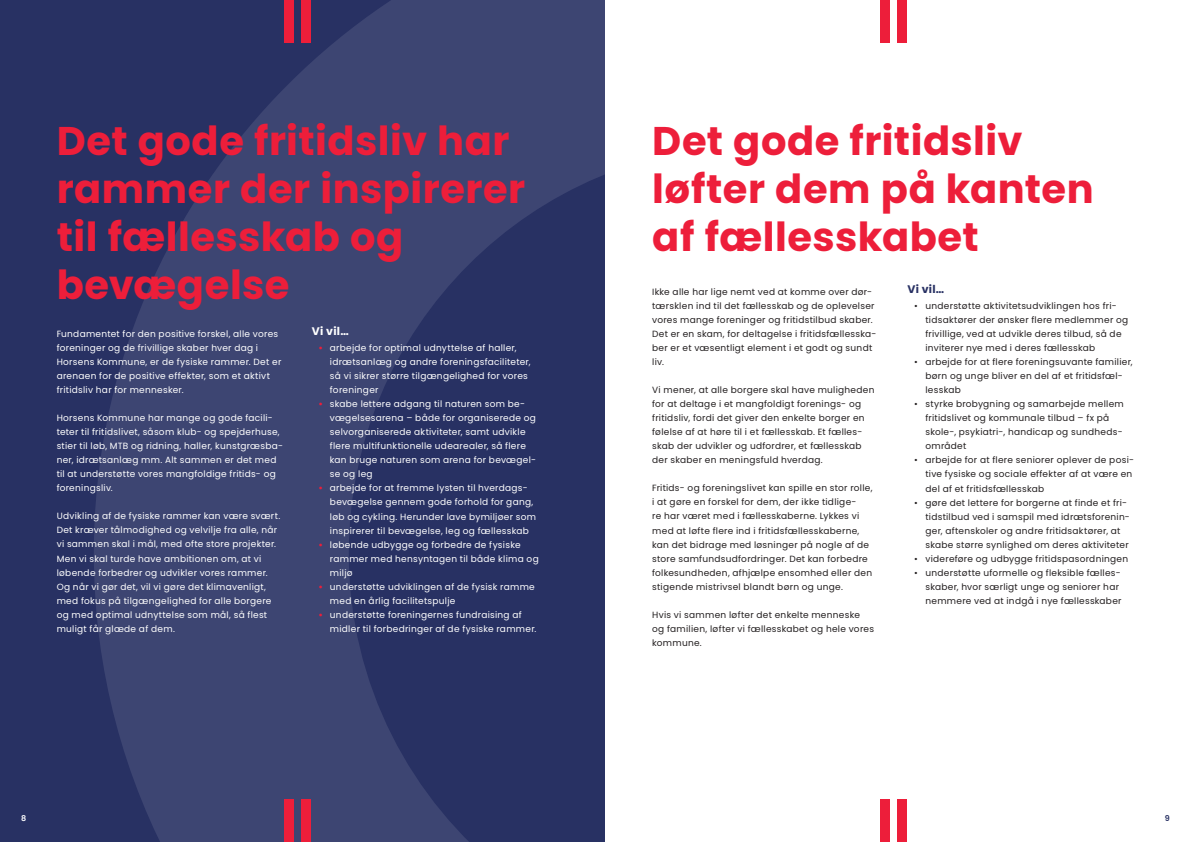
<style>
.page{position:relative;width:1191px;height:842px;background:#fff}
.page>*{position:absolute;margin:0;border:0;box-sizing:border-box;transform-origin:0 0}
.t1{font:700 40px/48px "Poppins";letter-spacing:.015em;color:#ed1e3a}
.t2{font:700 11px "Poppins";color:#283163}
.t3{font:700 11px "Poppins";color:#fff}
.t4{font:9px/14px "Poppins";letter-spacing:.03em;color:#231f20}
.t5{font:9px/14px "Poppins";letter-spacing:.03em;color:#fff}
.t6{font:600 8px "Poppins";color:#283163}
.t7{font:600 8px "Poppins";color:#fff}
.s1{font-weight:700;color:#ed1e3a}
</style>
<div class="page">
<div style="left:879px;top:0;width:10px;height:43px;background:#ed1e3a"></div>
<div style="left:896px;top:0;width:10px;height:43px;background:#ed1e3a"></div>
<div style="left:879px;top:799px;width:10px;height:43px;background:#ed1e3a"></div>
<div style="left:896px;top:799px;width:10px;height:43px;background:#ed1e3a"></div>
<div style="left:0;top:0;width:604px;height:842px;background:#283163"></div>
<svg style="left:94px;top:0;width:510px;height:842px;fill:#3d4572"></svg>
<div style="left:284px;top:0;width:10px;height:43px;background:#ed1e3a"></div>
<div style="left:301px;top:0;width:10px;height:43px;background:#ed1e3a"></div>
<div style="left:284px;top:799px;width:10px;height:43px;background:#ed1e3a"></div>
<div style="left:301px;top:799px;width:10px;height:43px;background:#ed1e3a"></div>
<h1 class="t1" style="left:57px;top:118px;width:470px">Det gode fritidsliv har rammer der inspirerer til fællesskab og bevægelse</h1>
<p class="t5" style="left:57px;top:327px;width:226px">Fundamentet for den positive forskel, alle vores foreninger og de frivillige skaber hver dag i Horsens Kommune, er de fysiske rammer. Det er arenaen for de positive effekter, som et aktivt fritidsliv har for mennesker.</p>
<p class="t5" style="left:57px;top:411px;width:228px">Horsens Kommune har mange og gode facili&shy;teter til fritidslivet, såsom klub- og spejderhuse, stier til løb, MTB og ridning, haller, kunstgræsba&shy;ner, idrætsanlæg mm. Alt sammen er det med til at understøtte vores mangfoldige fritids- og foreningsliv.</p>
<p class="t5" style="left:57px;top:509px;width:225px">Udvikling af de fysiske rammer kan være svært.<br>Det kræver tålmodighed og velvilje fra alle, når vi sammen skal i mål, med ofte store projekter.<br>Men vi skal turde have ambitionen om, at vi løbende forbedrer og udvikler vores rammer.<br>Og når vi gør det, vil vi gøre det klimavenligt, med fokus på tilgængelighed for alle borgere og med optimal udnyttelse som mål, så flest muligt får glæde af dem.</p>
<p class="t3" style="left:312px;top:325px;width:38px">Vi vil…</p>
<p class="t5" style="left:330px;top:341px;width:202px;text-indent:-11px"><span class="s1">•</span> arbejde for optimal udnyttelse af haller, idrætsanlæg og andre foreningsfaciliteter, så vi sikrer større tilgængelighed for vores foreninger</p>
<p class="t5" style="left:330px;top:397px;width:208px;text-indent:-11px"><span class="s1">•</span> skabe lettere adgang til naturen som be&shy;vægelsesarena – både for organiserede og selvorganiserede aktiviteter, samt udvikle flere multifunktionelle udearealer, så flere kan bruge naturen som arena for bevægel&shy;se og leg</p>
<p class="t5" style="left:330px;top:481px;width:208px;text-indent:-11px"><span class="s1">•</span> arbejde for at fremme lysten til hverdags&shy;bevægelse gennem gode forhold for gang, løb og cykling. Herunder lave bymiljøer som inspirerer til bevægelse, leg og fællesskab</p>
<p class="t5" style="left:330px;top:537px;width:210px;text-indent:-11px"><span class="s1">•</span> løbende udbygge og forbedre de fysiske rammer med hensyntagen til både klima og miljø</p>
<p class="t5" style="left:330px;top:579px;width:206px;text-indent:-11px"><span class="s1">•</span> understøtte udviklingen af de fysisk ramme med en årlig facilitetspulje</p>
<p class="t5" style="left:330px;top:607px;width:208px;text-indent:-11px"><span class="s1">•</span> understøtte foreningernes fundraising af midler til forbedringer af de fysiske rammer.</p>
<p class="t7" style="left:21px;top:813px;width:7px">8</p>
<h1 class="t1" style="left:652px;top:118px;width:443px">Det gode fritidsliv løfter dem på kanten af fællesskabet</h1>
<p class="t4" style="left:652px;top:285px;width:226px">Ikke alle har lige nemt ved at komme over dør&shy;tærsklen ind til det fællesskab og de oplevelser vores mange foreninger og fritidstilbud skaber.<br>Det er en skam, for deltagelse i fritidsfællesska&shy;ber er et væsentligt element i et godt og sundt liv.</p>
<p class="t4" style="left:652px;top:383px;width:224px">Vi mener, at alle borgere skal have muligheden for at deltage i et mangfoldigt forenings- og fritidsliv, fordi det giver den enkelte borger en følelse af at høre til i et fællesskab. Et fælles&shy;skab der udvikler og udfordrer, et fællesskab der skaber en meningsfuld hverdag.</p>
<p class="t4" style="left:652px;top:481px;width:222px">Fritids- og foreningslivet kan spille en stor rolle, i at gøre en forskel for dem, der ikke tidlige-<br>re har været med i fællesskaberne. Lykkes vi med at løfte flere ind i fritidsfællesskaberne, kan det bidrage med løsninger på nogle af de store samfundsudfordringer. Det kan forbedre folkesundheden, afhjælpe ensomhed eller den stigende mistrivsel blandt børn og unge.</p>
<p class="t4" style="left:652px;top:607px;width:223px">Hvis vi sammen løfter det enkelte menneske og familien, løfter vi fællesskabet og hele vores kommune.</p>
<p class="t2" style="left:907px;top:283px;width:38px">Vi vil…</p>
<p class="t4" style="left:925px;top:299px;width:204px;text-indent:-11px">• understøtte aktivitetsudviklingen hos fri&shy;tidsaktører der ønsker flere medlemmer og frivillige, ved at udvikle deres tilbud, så de inviterer nye med i deres fællesskab</p>
<p class="t4" style="left:925px;top:355px;width:209px;text-indent:-11px">• arbejde for at flere foreningsuvante familier, børn og unge bliver en del af et fritidsfæl&shy;lesskab</p>
<p class="t4" style="left:925px;top:397px;width:200px;text-indent:-11px">• styrke brobygning og samarbejde mellem fritidslivet og kommunale tilbud – fx på skole-, psykiatri-, handicap og sundheds&shy;området</p>
<p class="t4" style="left:925px;top:453px;width:210px;text-indent:-11px">• arbejde for at flere seniorer oplever de posi&shy;tive fysiske og sociale effekter af at være en del af et fritidsfællesskab</p>
<p class="t4" style="left:925px;top:495px;width:206px;text-indent:-11px">• gøre det lettere for borgerne at finde et fri&shy;tidstilbud ved i samspil med idrætsforenin&shy;ger, aftenskoler og andre fritidsaktører, at skabe større synlighed om deres aktiviteter</p>
<p class="t4" style="left:914px;top:551px;width:216px">• videreføre og udbygge fritidspasordningen</p>
<p class="t4" style="left:925px;top:565px;width:198px;text-indent:-11px">• understøtte uformelle og fleksible fælles&shy;skaber, hvor særligt unge og seniorer har nemmere ved at indgå i nye fællesskaber</p>
<p class="t6" style="left:1164px;top:813px;width:7px">9</p>
</div>
